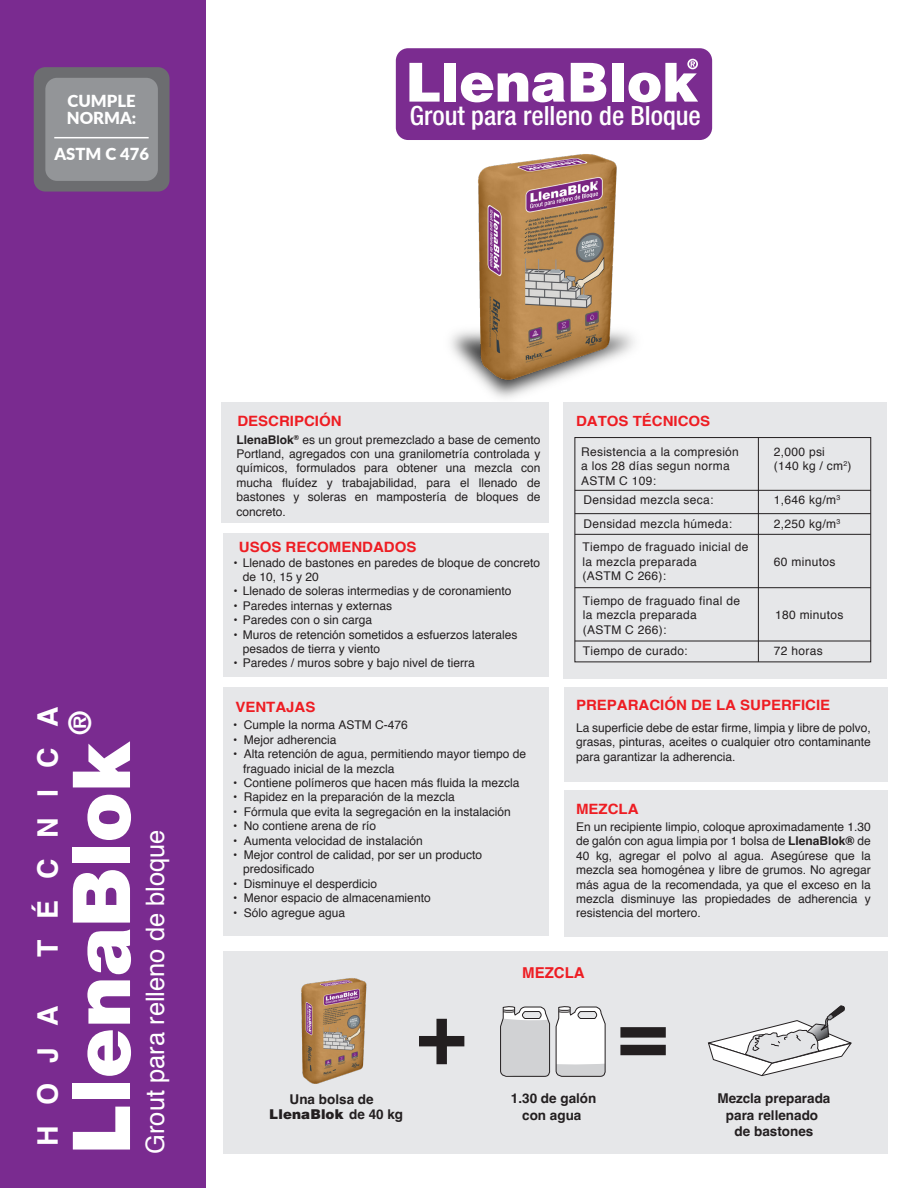
<style>
.page{position:relative;width:918px;height:1188px;background:#fff}
.page>*{position:absolute;margin:0;border:0;box-sizing:border-box;transform-origin:0 0}
.t1{font:900 80.1px "Helvetica Neue";color:#fff}
.t2{font:900 53.85px "Helvetica";color:#fff}
.t3{font:900 30.45px "Helvetica";color:#fff}
.t4{font:700 28.35px "Helvetica";letter-spacing:.73em;color:#fff}
.t5{font:500 condensed 26.55px "Helvetica Neue";color:#fff}
.t6{font:25.5px "Helvetica";color:#fff}
.t7{font:900 16.65px/16.6px "Lato";color:#fff}
.t8{font:700 15px "Helvetica";color:#ee1d23}
.t9{font:700 14.25px "Helvetica";color:#ee1d23;scale:1.06 1}
.t10{font:700 14.1px "Helvetica";color:#ee1d23;scale:1.06 1}
.t11{font:700 13.5px/16.2px "Helvetica";color:#231f20;text-align:center}
.t12{font:12px/14.4px "Helvetica";color:#231f20;text-align:justify}
.t13{font:12px/14.4px "Helvetica";letter-spacing:.025em;color:#231f20}
.s1{font-weight:700}
.s2{font-weight:900}
</style>
<div class="page">
<img style="left:455px;top:154px;width:177px;height:236px">
<div style="left:0;top:0;width:205px;height:1188px;background:#7a2b90"></div>
<div style="left:222px;top:403px;width:327px;height:120px;background:#e6e7e9"></div>
<div style="left:564px;top:688px;width:324px;height:94px;background:#e6e7e9"></div>
<div style="left:563px;top:403px;width:324px;height:276px;background:#e6e7e9"></div>
<div style="left:564px;top:790px;width:324px;height:146px;background:#e6e7e9"></div>
<div style="left:224px;top:533px;width:325px;height:144px;background:#e6e7e9"></div>
<div style="left:224px;top:952px;width:664px;height:202px;background:#e6e7e9"></div>
<div style="left:224px;top:688px;width:325px;height:248px;background:#e6e7e9"></div>
<div style="left:34px;top:67px;width:136px;height:125px;background:#6c6d70;border-radius:12px"></div>
<div style="left:45px;top:78px;width:113px;height:103px;background:#939598;border-radius:12px"></div>
<hr style="left:54px;top:137px;width:95px;height:1px;background:#fff">
<div style="left:575px;top:437px;width:296px;height:225px;border:1px solid #231f20"></div>
<hr style="left:575px;top:490px;width:296px;height:1px;background:#231f20">
<hr style="left:575px;top:513px;width:296px;height:1px;background:#231f20">
<hr style="left:575px;top:641px;width:296px;height:1px;background:#231f20">
<hr style="left:575px;top:587px;width:296px;height:1px;background:#231f20">
<hr style="left:575px;top:534px;width:296px;height:1px;background:#231f20">
<hr style="left:758px;top:438px;width:1px;height:224px;background:#231f20">
<div style="left:396px;top:48px;width:316px;height:92px;background:#7b2c90;border-radius:12px"></div>
<svg style="left:687px;top:59px;width:11px;height:10px"></svg>
<svg style="left:419px;top:1019px;width:45px;height:45px"></svg>
<svg style="left:620px;top:1027px;width:46px;height:28px"></svg>
<svg style="left:707px;top:1005px;width:145px;height:72px"></svg>
<svg style="left:500px;top:1006px;width:50px;height:71px;background:#c7c8ca"></svg>
<svg style="left:556px;top:1006px;width:50px;height:71px;background:#e4e4e4"></svg>
<img style="left:301px;top:978px;width:66px;height:106px">
<h3 class="t7" style="left:67px;top:92px;width:71px">CUMPLE<br>NORMA:</h3>
<h3 class="t7" style="left:54px;top:145px;width:96px">ASTM C 476</h3>
<h2 class="t2" style="left:405px;top:47px;width:295px">LlenaBlok</h2>
<h3 class="t5" style="left:410px;top:100px;width:293px">Grout para relleno de Bloque</h3>
<h3 class="t4" style="left:31px;top:957px;width:251px;rotate:-90deg">TÉCNICA</h3>
<h3 class="t4" style="left:31px;top:1146px;width:142px;rotate:-90deg">HOJA</h3>
<h3 class="t3" style="left:60px;top:735px;width:26px;rotate:-90deg">®</h3>
<h1 class="t1" style="left:54px;top:1154px;width:414px;rotate:-90deg">LlenaBlok</h1>
<h3 class="t6" style="left:136px;top:1154px;width:326px;rotate:-90deg">Grout para relleno de bloque</h3>
<p class="t9" style="left:237px;top:412px;width:100px">DESCRIPCIÓN</p>
<p class="t12" style="left:236px;top:433px;width:305px"><span class="s1">LlenaBlok</span><sup>®</sup> es un grout premezclado a base de cemento Portland, agregados con una granilometría controlada y químicos, formulados para obtener una mezcla con mucha fluídez y trabajabilidad, para el llenado de bastones y soleras en mampostería de bloques de concreto.</p>
<p class="t9" style="left:239px;top:538px;width:169px">USOS RECOMENDADOS</p>
<p class="t12" style="left:234px;top:555px;width:308px">• Llenado de bastones en paredes de bloque de concreto</p>
<p class="t12" style="left:234px;top:584px;width:279px">• Llenado de soleras intermedias y de coronamiento</p>
<p class="t12" style="left:234px;top:599px;width:160px">• Paredes internas y externas</p>
<p class="t12" style="left:234px;top:613px;width:140px">• Paredes con o sin carga</p>
<p class="t12" style="left:234px;top:627px;width:285px">• Muros de retención sometidos a esfuerzos laterales</p>
<p class="t12" style="left:234px;top:656px;width:243px">• Paredes / muros sobre y bajo nivel de tierra</p>
<p class="t12" style="left:243px;top:570px;width:78px">de 10, 15 y 20</p>
<p class="t12" style="left:243px;top:642px;width:139px">pesados de tierra y viento</p>
<p class="t9" style="left:235px;top:698px;width:77px">VENTAJAS</p>
<p class="t12" style="left:233px;top:718px;width:176px">• Cumple la norma ASTM C-476</p>
<p class="t12" style="left:233px;top:733px;width:105px">• Mejor adherencia</p>
<p class="t12" style="left:243px;top:747px;width:284px;text-indent:-10px">• Alta retención de agua, permitiendo mayor tiempo de fraguado inicial de la mezcla</p>
<p class="t12" style="left:233px;top:776px;width:288px">• Contiene polímeros que hacen más fluida la mezcla</p>
<p class="t12" style="left:233px;top:790px;width:223px">• Rapidez en la preparación de la mezcla</p>
<p class="t12" style="left:233px;top:805px;width:279px">• Fórmula que evita la segregación en la instalación</p>
<p class="t12" style="left:233px;top:819px;width:144px">• No contiene arena de río</p>
<p class="t12" style="left:233px;top:834px;width:191px">• Aumenta velocidad de instalación</p>
<p class="t12" style="left:243px;top:848px;width:240px;text-indent:-10px">• Mejor control de calidad, por ser un producto predosificado</p>
<p class="t12" style="left:233px;top:877px;width:146px">• Disminuye el desperdicio</p>
<p class="t12" style="left:233px;top:891px;width:199px">• Menor espacio de almacenamiento</p>
<p class="t12" style="left:233px;top:906px;width:114px">• Sólo agregue agua</p>
<p class="t10" style="left:576px;top:412px;width:128px">DATOS TÉCNICOS</p>
<p class="t13" style="left:581px;top:445px;width:159px">Resistencia a la compresión a los 28 días segun norma<br>ASTM C 109:</p>
<p class="t13" style="left:583px;top:489px;width:150px;line-height:23.4px">Densidad mezcla seca:<br>Densidad mezcla húmeda:</p>
<p class="t13" style="left:583px;top:540px;width:167px">Tiempo de fraguado inicial de la mezcla preparada<br>(ASTM C 266):</p>
<p class="t13" style="left:583px;top:594px;width:159px">Tiempo de fraguado final de la mezcla preparada<br>(ASTM C 266):</p>
<p class="t13" style="left:774px;top:445px;width:79px">2,000 psi (140 kg / cm<sup>2</sup>)</p>
<p class="t13" style="left:774px;top:489px;width:68px;line-height:23.4px">1,646 kg/m<sup>3<br></sup>2,250 kg/m<sup>3</sup></p>
<p class="t13" style="left:774px;top:555px;width:63px">60 minutos</p>
<p class="t13" style="left:775px;top:608px;width:70px">180 minutos</p>
<p class="t13" style="left:583px;top:644px;width:106px">Tiempo de curado:</p>
<p class="t12" style="left:774px;top:644px;width:50px">72 horas</p>
<p class="t9" style="left:576px;top:697px;width:241px">PREPARACIÓN DE LA SUPERFICIE</p>
<p class="t12" style="left:576px;top:721px;width:296px">La superficie debe de estar firme, limpia y libre de polvo, grasas, pinturas, aceites o cualquier otro contaminante para garantizar la adherencia.</p>
<p class="t9" style="left:576px;top:801px;width:60px">MEZCLA</p>
<p class="t12" style="left:576px;top:820px;width:296px">En un recipiente limpio, coloque aproximadamente 1.30 de galón con agua limpia por 1 bolsa de <span class="s1">LlenaBlok®</span> de 40 kg, agregar el polvo al agua. Asegúrese que la mezcla sea homogénea y libre de grumos. No agregar más agua de la recomendada, ya que el exceso en la mezcla disminuye las propiedades de adherencia y resistencia del mortero.</p>
<p class="t8" style="left:522px;top:963px;width:64px">MEZCLA</p>
<p class="t11" style="left:511px;top:1092px;width:87px">1.30 de galón con agua</p>
<p class="t11" style="left:269px;top:1094px;width:135px;line-height:14.7px;text-align:left;text-indent:20px">Una bolsa de<br><span class="s2">LlenaBlok</span> de 40 kg</p>
<p class="t11" style="left:717px;top:1092px;width:115px">Mezcla preparada para rellenado<br>de bastones</p>
</div>
